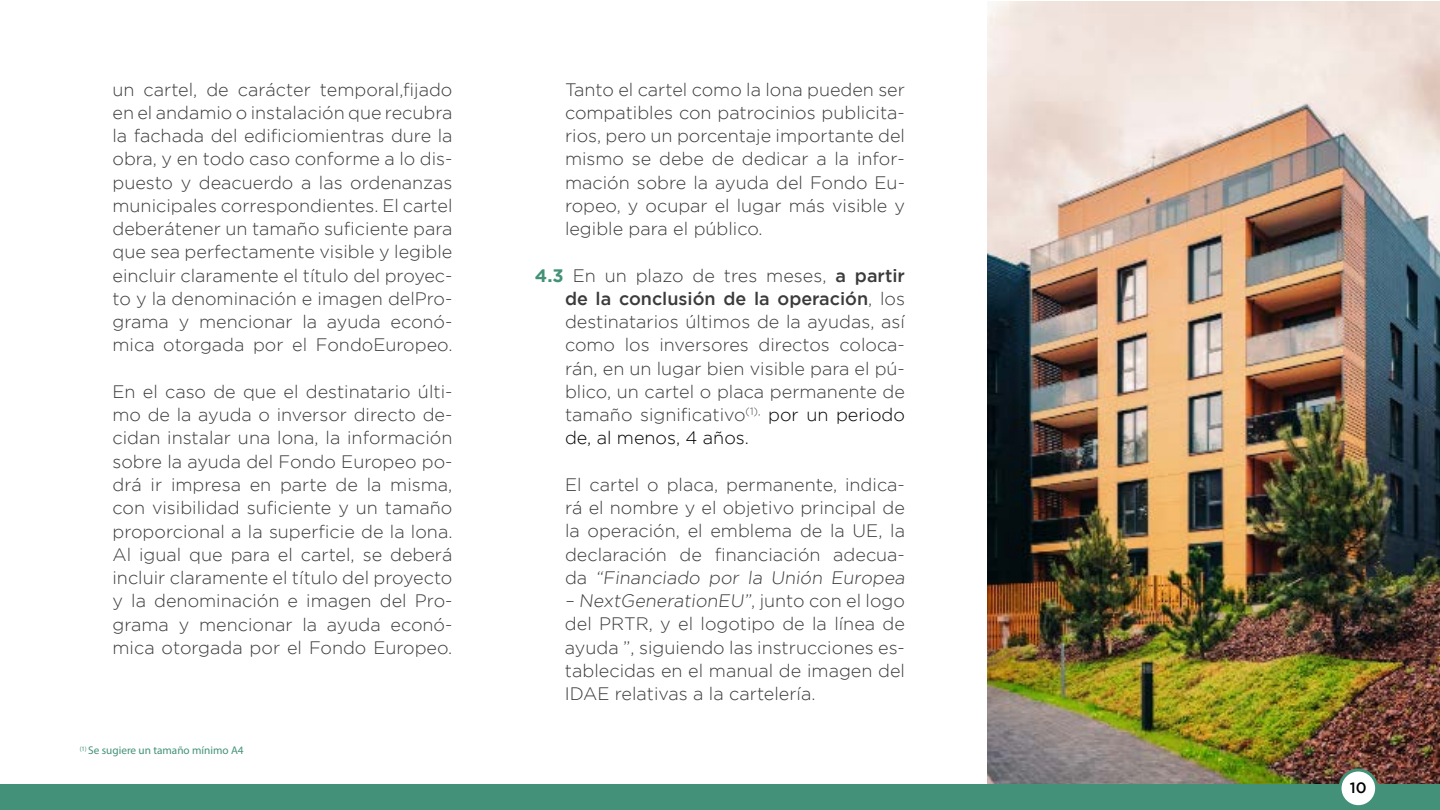
<style>
.page{position:relative;width:1440px;height:810px;background:#fff}
.page>*{position:absolute;margin:0;border:0;box-sizing:border-box;transform-origin:0 0}
.t1{font:300 18px/23.2px "Gotham";color:#3b3b3b;text-align:justify}
.t2{font:500 15px "Gotham";color:#000}
.t3{font:11.25px "Myriad Pro";color:#429178}
.s1{font-weight:700;color:#429178}
.s2{font-weight:500}
.s3{color:#000}
</style>
<div class="page">
<img style="left:988px;top:1px;width:452px;height:783px">
<div style="left:0;top:784px;width:1440px;height:26px;background:#429178"></div>
<div style="left:1340px;top:770px;width:37px;height:37px;background:#fff;border-radius:50%"></div>
<div style="left:1339px;top:769px;width:39px;height:39px;border:3px solid #429178;border-radius:50%"></div>
<p class="t1" style="left:112px;top:77px;width:342px">un cartel, de carácter temporal,fijado en el andamio o instalación que recubra la fachada del edificiomientras dure la obra, y en todo caso conforme a lo dis&shy;puesto y deacuerdo a las ordenanzas municipales correspondientes. El cartel deberátener un tamaño suficiente para que sea perfectamente visible y legible eincluir claramente el título del proyec&shy;to y la denominación e imagen delPro&shy;grama y mencionar la ayuda econó&shy;mica otorgada por el FondoEuropeo.</p>
<p class="t1" style="left:112px;top:380px;width:342px">En el caso de que el destinatario últi&shy;mo de la ayuda o inversor directo de&shy;cidan instalar una lona, la información sobre la ayuda del Fondo Europeo po&shy;drá ir impresa en parte de la misma, con visibilidad suficiente y un tamaño proporcional a la superficie de la lona.<br>Al igual que para el cartel, se deberá incluir claramente el título del proyecto y la denominación e imagen del Pro&shy;grama y mencionar la ayuda econó&shy;mica otorgada por el Fondo Europeo.</p>
<p class="t3" style="left:80px;top:744px;width:165px"><sup>(1)</sup> Se sugiere un tamaño mínimo A4</p>
<p class="t1" style="left:565px;top:77px;width:342px">Tanto el cartel como la lona pueden ser compatibles con patrocinios publicita&shy;rios, pero un porcentaje importante del mismo se debe de dedicar a la infor&shy;mación sobre la ayuda del Fondo Eu&shy;ropeo, y ocupar el lugar más visible y legible para el público.</p>
<p class="t1" style="left:565px;top:263px;width:342px;text-indent:-30px"><span class="s1">4.3</span> En un plazo de tres meses, <span class="s2">a partir de la conclusión de la operación</span>, los destinatarios últimos de la ayudas, así como los inversores directos coloca&shy;rán, en un lugar bien visible para el pú&shy;blico, un cartel o placa permanente de tamaño significativo<sup>(1),</sup> <span class="s3">por un periodo de, al menos, 4 años.</span></p>
<p class="t1" style="left:565px;top:473px;width:344px;text-align:left">El cartel o placa, permanente, indica&shy;rá el nombre y el objetivo principal de la operación, el emblema de la UE, la declaración de financiación adecua&shy;da “Financiado por la Unión Europea</p>
<p class="t1" style="left:565px;top:589px;width:342px">– NextGenerationEU”, junto con el logo del PRTR, y el logotipo de la línea de ayuda ”, siguiendo las instrucciones es&shy;tablecidas en el manual de imagen del IDAE relativas a la cartelería.</p>
<p class="t2" style="left:1350px;top:779px;width:18px">10</p>
</div>
